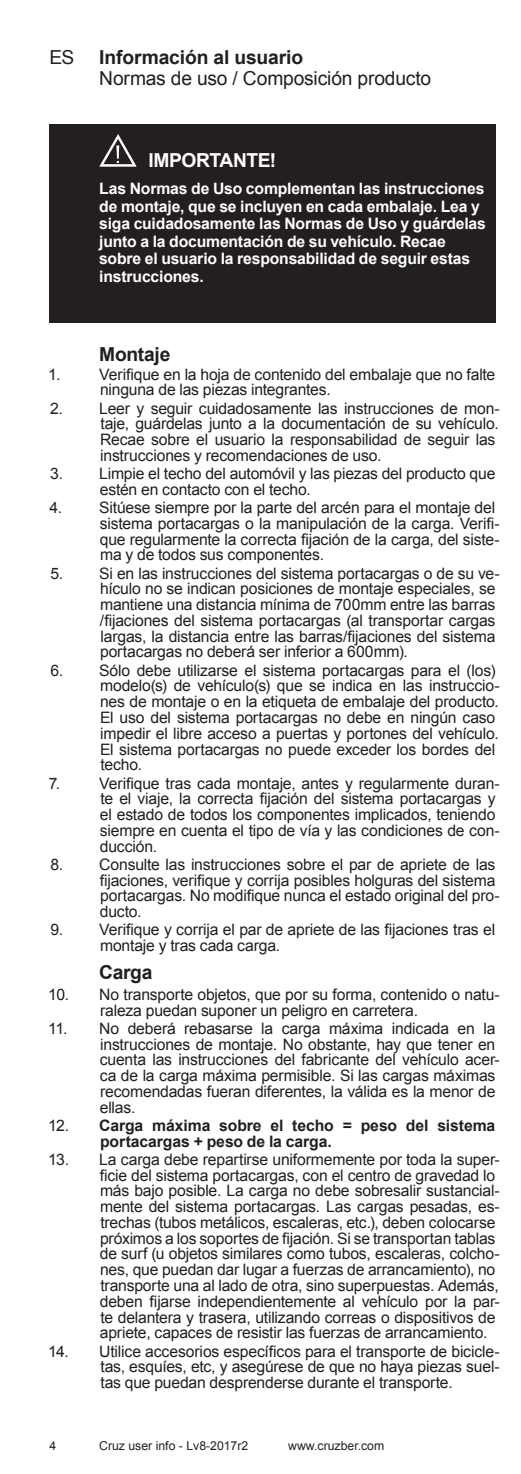
<style>
.page{position:relative;width:521px;height:1474px;background:#fff}
.page>*{position:absolute;margin:0;border:0;box-sizing:border-box;transform-origin:0 0}
.t1{font:19.25px "Arial";letter-spacing:-.01em;color:#231f20}
.t2{font:700 19.25px "Arial";letter-spacing:-.01em;color:#231f20}
.t3{font:700 19.25px "Arial";letter-spacing:-.025em;color:#fff}
.t4{font:15.75px/15.8px "Arial";letter-spacing:-.015em;color:#231f20}
.t5{font:700 15.75px/17.5px "Arial";letter-spacing:-.01em;color:#fff}
.t6{font:700 15.75px/15.8px "Arial";letter-spacing:-.005em;color:#231f20}
.t7{font:12.25px "Arial";color:#231f20}
</style>
<div class="page">
<div style="left:50px;top:124px;width:446px;height:198px;background:#231f20"></div>
<svg style="left:99px;top:134px;width:38px;height:33px"></svg>
<p class="t1" style="left:50px;top:44px;width:26px">ES</p>
<h4 class="t2" style="left:99px;top:50px;width:205px">InformaciÛn al usuario</h4>
<p class="t1" style="left:99px;top:71px;width:333px">Normas de uso / ComposiciÛn producto</p>
<h4 class="t3" style="left:148px;top:153px;width:129px">IMPORTANTE!</h4>
<h5 class="t5" style="left:99px;top:181px;width:387px">Las Normas de Uso complementan las instrucciones</h5>
<p class="t5" style="left:99px;top:198px;width:388px">de montaje, que se incluyen en cada embalaje. Lea y siga cuidadosamente las Normas de Uso y guárdelas</p>
<p class="t5" style="left:99px;top:234px;width:372px">junto a la documentaciÛn de su vehículo. Recae sobre el usuario la responsabilidad de seguir estas instrucciones.</p>
<p class="t4" style="left:48px;top:366px;width:14px">1.</p>
<p class="t4" style="left:50px;top:402px;width:14px">2.</p>
<p class="t4" style="left:50px;top:457px;width:15px;line-height:33.9px">3.<br>4.</p>
<p class="t4" style="left:50px;top:565px;width:14px">5.</p>
<p class="t4" style="left:50px;top:662px;width:14px">6.</p>
<p class="t4" style="left:49px;top:775px;width:13px">7.</p>
<p class="t4" style="left:50px;top:856px;width:14px">8.</p>
<p class="t4" style="left:50px;top:922px;width:14px">9.</p>
<p class="t4" style="left:48px;top:977px;width:22px;line-height:33.9px">10.<br>11.</p>
<p class="t4" style="left:48px;top:1108px;width:22px;line-height:33.9px">12.<br>13.</p>
<p class="t4" style="left:48px;top:1343px;width:22px">14.</p>
<h4 class="t2" style="left:99px;top:347px;width:73px">Montaje</h4>
<p class="t4" style="left:99px;top:366px;width:398px">Verifique en la hoja de contenido del embalaje que no falte</p>
<p class="t4" style="left:99px;top:382px;width:402px;line-height:18.2px">ninguna de las piezas integrantes.<br>Leer y seguir cuidadosamente las instrucciones de mon-</p>
<p class="t4" style="left:100px;top:416px;width:400px">taje, guárdelas junto a la documentación de su vehículo.</p>
<p class="t4" style="left:100px;top:433px;width:397px">Recae sobre el usuario la responsabilidad de seguir las instrucciones y recomendaciones de uso.</p>
<p class="t4" style="left:99px;top:466px;width:398px">Limpie el techo del automóvil y las piezas del producto que</p>
<p class="t4" style="left:100px;top:483px;width:213px">estén en contacto con el techo.</p>
<p class="t4" style="left:99px;top:500px;width:402px">Sitúese siempre por la parte del arcén para el montaje del sistema portacargas o la manipulación de la carga. Verifi&shy;que regularmente la correcta fijación de la carga, del siste&shy;ma y de todos sus componentes.</p>
<p class="t4" style="left:99px;top:565px;width:402px">Si en las instrucciones del sistema portacargas o de su ve&shy;hículo no se indican posiciones de montaje especiales, se mantiene una distancia mínima de 700mm entre las barras /fijaciones del sistema portacargas (al transportar cargas largas, la distancia entre las barras/fijaciones del sistema portacargas no deberá ser inferior a 600mm).</p>
<p class="t4" style="left:99px;top:662px;width:402px">Sólo debe utilizarse el sistema portacargas para el (los) modelo(s) de vehículo(s) que se indica en las instruccio&shy;nes de montaje o en la etiqueta de embalaje del producto.</p>
<p class="t4" style="left:100px;top:711px;width:397px">El uso del sistema portacargas no debe en ning˙n caso</p>
<p class="t4" style="left:100px;top:725px;width:400px">impedir el libre acceso a puertas y portones del vehículo.</p>
<p class="t4" style="left:100px;top:742px;width:397px">El sistema portacargas no puede exceder los bordes del</p>
<p class="t4" style="left:99px;top:757px;width:402px;line-height:18.2px">techo.<br>Verifique tras cada montaje, antes y regularmente duran-</p>
<p class="t4" style="left:100px;top:791px;width:397px">te el viaje, la correcta fijación del sistema portacargas y</p>
<p class="t4" style="left:100px;top:808px;width:401px">el estado de todos los componentes implicados, teniendo siempre en cuenta el tipo de vía y las condiciones de con&shy;ducciÛn.</p>
<p class="t4" style="left:99px;top:856px;width:402px">Consulte las instrucciones sobre el par de apriete de las fijaciones, verifique y corrija posibles holguras del sistema portacargas. No modifique nunca el estado original del pro&shy;ducto.</p>
<p class="t4" style="left:99px;top:922px;width:397px">Verifique y corrija el par de apriete de las fijaciones tras el</p>
<p class="t4" style="left:100px;top:939px;width:182px">montaje y tras cada carga.</p>
<h4 class="t2" style="left:99px;top:965px;width:55px">Carga</h4>
<p class="t4" style="left:99px;top:986px;width:402px">No transporte objetos, que por su forma, contenido o natu&shy;raleza puedan suponer un peligro en carretera.</p>
<p class="t4" style="left:99px;top:1020px;width:402px">No deberá rebasarse la carga máxima indicada en la instrucciones de montaje. No obstante, hay que tener en cuenta las instrucciones del fabricante del vehículo acer&shy;ca de la carga máxima permisible. Si las cargas máximas recomendadas fueran diferentes, la válida es la menor de</p>
<p class="t4" style="left:100px;top:1100px;width:37px">ellas.</p>
<h5 class="t6" style="left:99px;top:1118px;width:398px">Carga máxima sobre el techo = peso del sistema portacargas + peso de la carga.</h5>
<p class="t4" style="left:99px;top:1151px;width:402px">La carga debe repartirse uniformemente por toda la super&shy;ficie del sistema portacargas, con el centro de gravedad lo</p>
<p class="t4" style="left:100px;top:1184px;width:401px">más bajo posible. La carga no debe sobresalir sustancial&shy;mente del sistema portacargas. Las cargas pesadas, es-</p>
<p class="t4" style="left:100px;top:1214px;width:401px">trechas (tubos metálicos, escaleras, etc.), deben colocarse próximos a los soportes de fijación. Si se transportan tablas de surf (u objetos similares como tubos, escaleras, colcho&shy;nes, que puedan dar lugar a fuerzas de arrancamiento), no transporte una al lado de otra, sino superpuestas. Además, deben fijarse independientemente al vehículo por la par&shy;te delantera y trasera, utilizando correas o dispositivos de</p>
<p class="t4" style="left:99px;top:1324px;width:402px;line-height:18.2px">apriete, capaces de resistir las fuerzas de arrancamiento.<br>Utilice accesorios específicos para el transporte de bicicle-</p>
<p class="t4" style="left:100px;top:1358px;width:401px">tas, esquíes, etc, y asegúrese de que no haya piezas suel&shy;tas que puedan desprenderse durante el transporte.</p>
<p class="t7" style="left:50px;top:1437px;width:8px">4</p>
<p class="t7" style="left:99px;top:1441px;width:151px">Cruz user info - Lv8-2017r2</p>
<p class="t7" style="left:288px;top:1441px;width:97px">www.cruzber.com</p>
</div>
